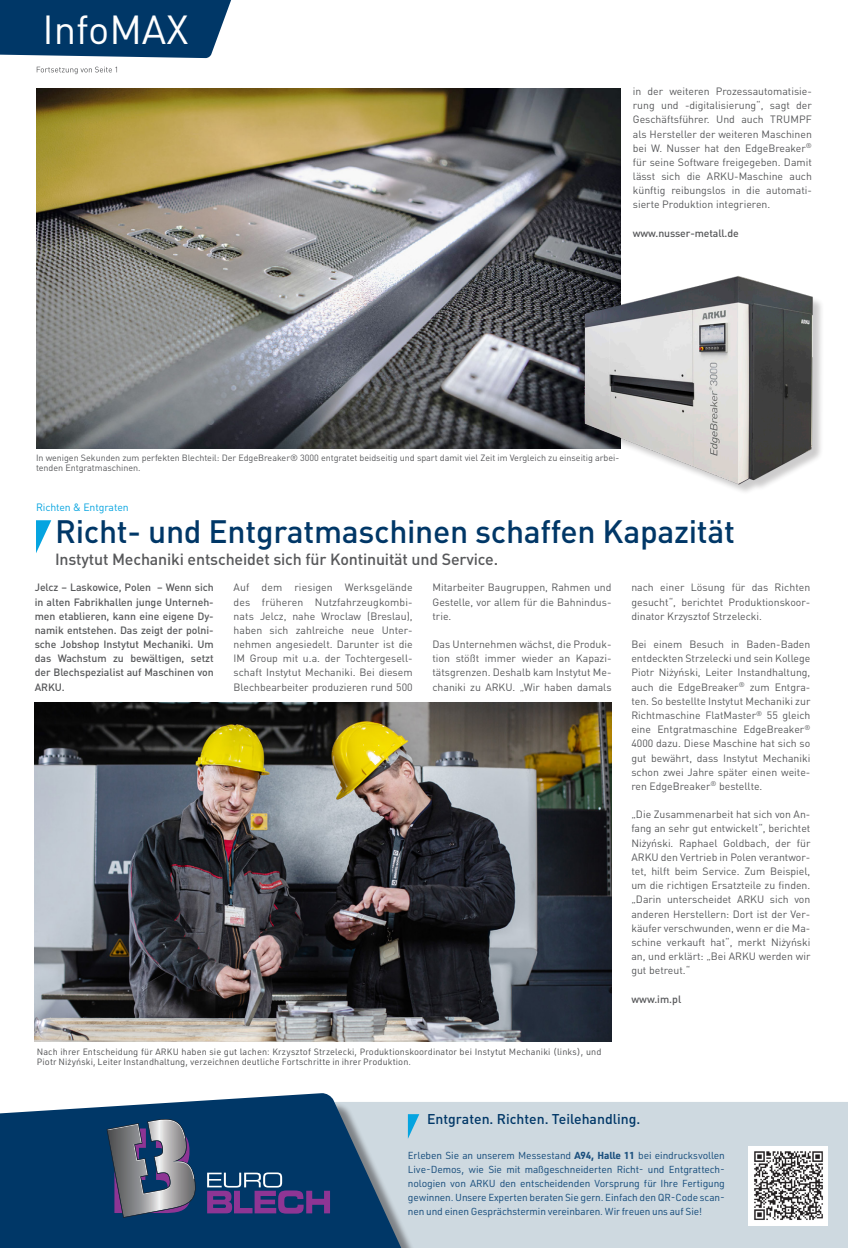
<style>
.page{position:relative;width:848px;height:1248px;background:#fff}
.page>*{position:absolute;margin:0;border:0;box-sizing:border-box;transform-origin:0 0}
.t1{font:40px "DIN Pro";color:#fff}
._1__Headline{font:500 32px "DIN Pro";letter-spacing:-.01em;color:#003767}
._1__Headline-2{font:500 16px "DIN Pro";letter-spacing:-.01em;color:#57585a}
.t2{font:500 14px "DIN Pro";color:#003767}
._4__Fließtext{font:10.5px/14.2px "DIN Pro";color:#57585a;text-align:justify}
._4__Fließtext-2{font:500 10.5px/14.2px "DIN Pro";letter-spacing:-.005em;color:#57585a;text-align:justify}
._4__Fließtext-3{font:10.5px "DIN Pro";letter-spacing:-.01em;color:#05a4e0}
._6__Ticker__Text{font:10px/14.2px "URWDIN";letter-spacing:-.01em;color:#1b507e;text-align:justify}
._5__Bildunterschrift{font:9px/10px "URWDIN";letter-spacing:.01em;color:#57585a}
._5__Bildunterschrift-2{font:9px/10px "DIN Pro";letter-spacing:-.005em;color:#57585a}
.s1{font-weight:700}
</style>
<div class="page">
<div style="left:426px;top:1102px;width:421px;height:145px;background:#ced9e0"></div>
<svg style="left:0;top:0;width:231px;height:58px;background:#114471"></svg>
<hr style="left:847px;top:1101px;width:1px;height:146px;background:#ced9e0">
<div style="left:0;top:1101px;width:426px;height:146px;background:#231f20;opacity:.46"></div>
<svg style="left:0;top:1093px;width:408px;height:154px;background:#2b587f"></svg>
<img style="left:35px;top:702px;width:577px;height:339px">
<svg style="left:36px;top:520px;width:15px;height:33px"></svg>
<svg style="left:207px;top:1172px;width:123px;height:41px;background:#424481"></svg>
<svg style="left:107px;top:1118px;width:91px;height:99px;background:#626d84"></svg>
<img style="left:748px;top:1145px;width:80px;height:80px">
<img style="left:36px;top:88px;width:584px;height:360px">
<svg style="left:37px;top:67px;width:80px;height:7px"></svg>
<img style="left:549px;top:260px;width:273px;height:232px">
<p class="t1" style="left:43px;top:2px;width:147px">InfoMAX</p>
<p class="_4__Fließtext" style="left:633px;top:84px;width:181px">in der weiteren Prozessautomatisie&shy;rung und -digitalisierung“, sagt der Geschäftsführer. Und auch TRUMPF als Hersteller der weiteren Maschinen bei W. Nusser hat den EdgeBreaker<sup>® </sup>für seine Software freigegeben. Damit lässt sich die ARKU-Maschine auch künftig reibungslos in die automati&shy;sierte Produktion integrieren.</p>
<p class="_4__Fließtext-2" style="left:633px;top:225px;width:107px">www.nusser-metall.de</p>
<p class="_5__Bildunterschrift-2" style="left:36px;top:452px;width:584px">In wenigen Sekunden zum perfekten Blechteil: Der EdgeBreaker® 3000 entgratet beidseitig und spart damit viel Zeit im Vergleich zu einseitig arbei&shy;tenden Entgratmaschinen.</p>
<p class="_4__Fließtext-3" style="left:36px;top:500px;width:94px">Richten &amp; Entgraten</p>
<p class="_1__Headline" style="left:55px;top:509px;width:681px">Richt- und Entgratmaschinen schaffen Kapazität</p>
<p class="_1__Headline-2" style="left:55px;top:548px;width:444px">Instytut Mechaniki entscheidet sich für Kontinuität und Service.</p>
<p class="_4__Fließtext-2" style="left:35px;top:580px;width:180px">Jelcz – Laskowice, Polen – Wenn sich in alten Fabrikhallen junge Unterneh&shy;men etablieren, kann eine eigene Dy&shy;namik entstehen. Das zeigt der polni&shy;sche Jobshop Instytut Mechaniki. Um das Wachstum zu bewältigen, setzt der Blechspezialist auf Maschinen von ARKU.</p>
<p class="_4__Fließtext" style="left:234px;top:580px;width:180px;text-align:left">Auf dem riesigen Werksgelände des früheren Nutzfahrzeugkombi&shy;nats Jelcz, nahe Wroclaw (Breslau), haben sich zahlreiche neue Unter&shy;nehmen angesiedelt. Darunter ist die IM Group mit u.a. der Tochtergesell&shy;schaft Instytut Mechaniki. Bei diesem Blechbearbeiter produzieren rund 500</p>
<p class="_4__Fließtext" style="left:432px;top:580px;width:180px">Mitarbeiter Baugruppen, Rahmen und Gestelle, vor allem für die Bahnindus&shy;trie.</p>
<p class="_4__Fließtext" style="left:432px;top:636px;width:180px">Das Unternehmen wächst, die Produk&shy;tion stößt immer wieder an Kapazi&shy;tätsgrenzen. Deshalb kam Instytut Me&shy;chaniki zu ARKU. „Wir haben damals</p>
<p class="_5__Bildunterschrift" style="left:37px;top:1046px;width:566px">Nach ihrer Entscheidung für ARKU haben sie gut lachen: Krzysztof Strzelecki, Produktionskoordinator bei Instytut Mechaniki (links), und<br>Piotr Niżyński, Leiter Instandhaltung, verzeichnen deutliche Fortschritte in ihrer Produktion.</p>
<p class="_4__Fließtext" style="left:631px;top:580px;width:180px">nach einer Lösung für das Richten gesucht“, berichtet Produktionskoor&shy;dinator Krzysztof Strzelecki.</p>
<p class="_4__Fließtext" style="left:631px;top:636px;width:180px">Bei einem Besuch in Baden-Baden entdeckten Strzelecki und sein Kollege Piotr Niżyński, Leiter Instandhaltung, auch die EdgeBreaker<sup>®</sup> zum Entgra&shy;ten. So bestellte Instytut Mechaniki zur Richtmaschine FlatMaster<sup>®</sup> 55 gleich eine Entgratmaschine EdgeBreaker<sup>® </sup>4000 dazu. Diese Maschine hat sich so gut bewährt, dass Instytut Mechaniki schon zwei Jahre später einen weite&shy;ren EdgeBreaker<sup>®</sup> bestellte.</p>
<p class="_4__Fließtext" style="left:631px;top:806px;width:180px">„Die Zusammenarbeit hat sich von An&shy;fang an sehr gut entwickelt“, berichtet Niżyński. Raphael Goldbach, der für ARKU den Vertrieb in Polen verantwor&shy;tet, hilft beim Service. Zum Beispiel, um die richtigen Ersatzteile zu finden. „Darin unterscheidet ARKU sich von anderen Herstellern: Dort ist der Ver&shy;käufer verschwunden, wenn er die Ma&shy;schine verkauft hat“, merkt Niżyński an, und erklärt: „Bei ARKU werden wir gut betreut.“</p>
<p class="_4__Fließtext-2" style="left:631px;top:991px;width:51px">www.im.pl</p>
<p class="t2" style="left:427px;top:1109px;width:215px">Entgraten. Richten. Teilehandling.</p>
<p class="_6__Ticker__Text" style="left:408px;top:1147px;width:318px">Erleben Sie an unserem Messestand <span class="s1">A94, Halle 11</span> bei eindrucksvollen Live-Demos, wie Sie mit maßgeschneiderten Richt- und Entgrattech&shy;nologien von ARKU den entscheidenden Vorsprung für Ihre Fertigung gewinnen. Unsere Experten beraten Sie gern. Einfach den QR-Code scan&shy;nen und einen Gesprächstermin vereinbaren. Wir freuen uns auf Sie!</p>
</div>
